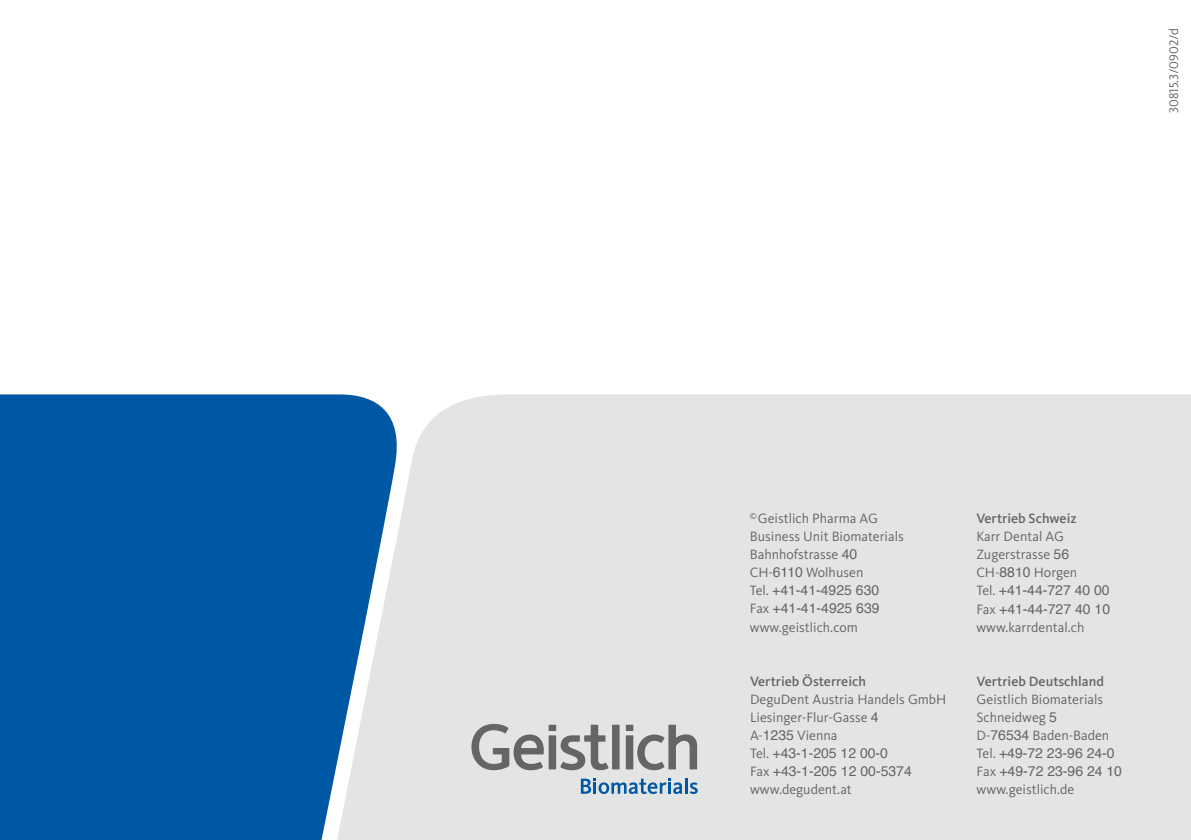
<style>
.page{position:relative;width:1191px;height:840px;background:#fff}
.page>*{position:absolute;margin:0;border:0;box-sizing:border-box;transform-origin:0 0}
.t1{font:14px/18px "Kievit OT";color:#646567}
.t2{font:14px/18px "Helvetica";color:#646567}
.t3{font:500 14px "Kievit OT";color:#646567}
.t4{font:13px "Kievit OT";color:#646567}
.s1{font-family:"Helvetica"}
.s2{font-family:"Kievit OT"}
</style>
<div class="page">
<div style="left:0;top:394px;width:334px;height:445px;background:#0057a3"></div>
<div style="left:334px;top:394px;width:857px;height:445px;background:#e3e4e4"></div>
<svg style="left:637px;top:724px;width:60px;height:45px;background:#b0b1b2"></svg>
<svg style="left:560px;top:724px;width:48px;height:45px;background:#adaeaf"></svg>
<svg style="left:471px;top:723px;width:73px;height:46px;background:#afb0b1"></svg>
<div style="left:612px;top:724px;width:7px;height:45px;background:#646567"></div>
<div style="left:548px;top:735px;width:8px;height:34px;background:#646567"></div>
<div style="left:548px;top:724px;width:8px;height:6px;background:#646567"></div>
<div style="left:626px;top:735px;width:7px;height:34px;background:#646567"></div>
<div style="left:626px;top:724px;width:7px;height:6px;background:#646567"></div>
<svg style="left:581px;top:778px;width:116px;height:15px;background:#88abca"></svg>
<p class="t4" style="left:1166px;top:113px;width:86px;rotate:-90deg">30815.3/0902/d</p>
<p class="t1" style="left:749px;top:509px;width:156px"><sup>©</sup> Geistlich Pharma AG<br>Business Unit Biomaterials<br>Bahnhofstrasse <span class="s1">40<br></span>CH-<span class="s1">6110</span> Wolhusen</p>
<p class="t2" style="left:749px;top:581px;width:131px"><span class="s2">Tel.</span> +41-41-4925 630<br><span class="s2">Fax</span> +41-41-4925 639</p>
<p class="t1" style="left:749px;top:617px;width:110px">www.geistlich.com</p>
<p class="t3" style="left:750px;top:672px;width:117px">Vertrieb Österreich</p>
<p class="t1" style="left:750px;top:689px;width:198px">DeguDent Austria Handels GmbH<br>Liesinger-Flur-Gasse <span class="s1">4<br></span>A-<span class="s1">1235</span> Vienna</p>
<p class="t2" style="left:750px;top:744px;width:163px"><span class="s2">Tel.</span> +43-1-205 12 00-0<br><span class="s2">Fax</span> +43-1-205 12 00-5374</p>
<p class="t1" style="left:750px;top:779px;width:103px">www.degudent.at</p>
<p class="t3" style="left:976px;top:510px;width:102px">Vertrieb Schweiz</p>
<p class="t1" style="left:976px;top:527px;width:102px">Karr Dental AG<br>Zugerstrasse <span class="s1">56<br></span>CH-<span class="s1">8810</span> Horgen</p>
<p class="t2" style="left:976px;top:581px;width:135px"><span class="s2">Tel.</span> +41-44-727 40 00<br><span class="s2">Fax</span> +41-44-727 40 10</p>
<p class="t1" style="left:976px;top:617px;width:110px">www.karrdental.ch</p>
<p class="t3" style="left:976px;top:672px;width:129px">Vertrieb Deutschland</p>
<p class="t1" style="left:976px;top:690px;width:134px">Geistlich Biomaterials<br>Schneidweg <span class="s1">5<br></span>D-<span class="s1">76534</span> Baden-Baden</p>
<p class="t2" style="left:976px;top:744px;width:147px"><span class="s2">Tel.</span> +49-72 23-96 24-0<br><span class="s2">Fax</span> +49-72 23-96 24 10</p>
<p class="t1" style="left:976px;top:780px;width:99px">www.geistlich.de</p>
</div>
